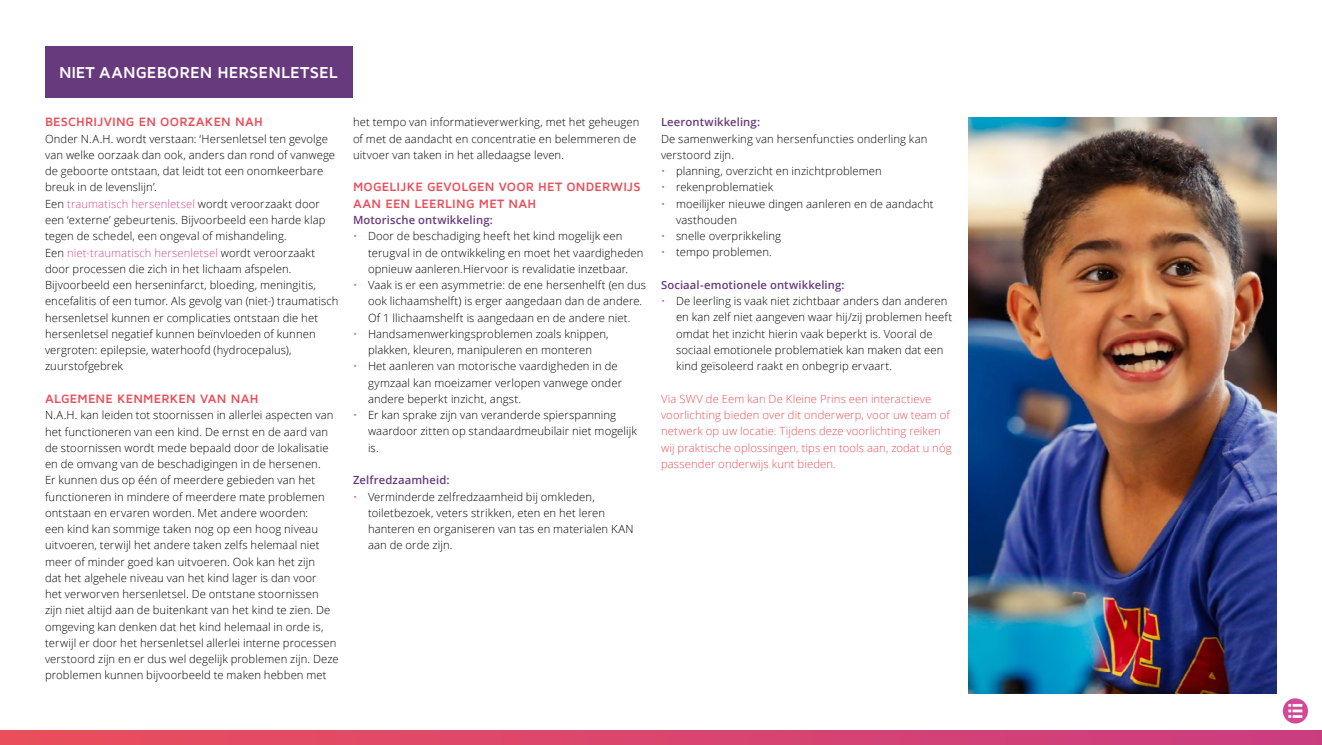
<style>
.page{position:relative;width:1322px;height:745px;background:#fff}
.page>*{position:absolute;margin:0;border:0;box-sizing:border-box;transform-origin:0 0}
.t1{font:700 16.25px "Maven Pro";letter-spacing:.005em;color:#fff}
.t2{font:700 12.5px/16.2px "Maven Pro";letter-spacing:.015em;color:#ea4e5a}
.t3{font:300 11.25px/16.2px "Open Sans";letter-spacing:.01em;color:#000}
.t4{font:300 11.25px/16.2px "Open Sans";letter-spacing:.01em;color:#ea4e5a}
.t5{font:600 11.25px "Open Sans";letter-spacing:.01em;color:#673a7d}
.s1{color:#d24a95}
</style>
<div class="page">
<svg style="left:0;top:730px;width:1322px;height:14px;background:#d9456d"></svg>
<svg style="left:1283px;top:698px;width:25px;height:25px"></svg>
<div style="left:45px;top:46px;width:307px;height:52px;background:#673a7d"></div>
<img style="left:969px;top:117px;width:308px;height:576px">
<h1 class="t1" style="left:59px;top:63px;width:280px">NIET AANGEBOREN HERSENLETSEL</h1>
<p class="t2" style="left:45px;top:114px;width:219px">BESCHRIJVING EN OORZAKEN NAH</p>
<p class="t3" style="left:45px;top:130px;width:295px">Onder N.A.H. wordt verstaan: ‘Hersenletsel ten gevolge van welke oorzaak dan ook, anders dan rond of vanwege de geboorte ontstaan, dat leidt tot een onomkeerbare breuk in de levenslijn’.<br>Een <span class="s1">traumatisch hersenletsel</span> wordt veroorzaakt door een ‘externe’ gebeurtenis. Bijvoorbeeld een harde klap tegen de schedel, een ongeval of mishandeling.<br>Een <span class="s1">niet-traumatisch hersenletsel</span> wordt veroorzaakt door processen die zich in het lichaam afspelen.<br>Bijvoorbeeld een herseninfarct, bloeding, meningitis, encefalitis of een tumor. Als gevolg van (niet-) traumatisch hersenletsel kunnen er complicaties ontstaan die het hersenletsel negatief kunnen beïnvloeden of kunnen vergroten: epilepsie, waterhoofd (hydrocepalus), zuurstofgebrek</p>
<p class="t2" style="left:45px;top:390px;width:215px">ALGEMENE KENMERKEN VAN NAH</p>
<p class="t3" style="left:45px;top:406px;width:295px">N.A.H. kan leiden tot stoornissen in allerlei aspecten van het functioneren van een kind. De ernst en de aard van de stoornissen wordt mede bepaald door de lokalisatie en de omvang van de beschadigingen in de hersenen.<br>Er kunnen dus op één of meerdere gebieden van het functioneren in mindere of meerdere mate problemen ontstaan en ervaren worden. Met andere woorden:<br>een kind kan sommige taken nog op een hoog niveau uitvoeren, terwijl het andere taken zelfs helemaal niet meer of minder goed kan uitvoeren. Ook kan het zijn<br>dat het algehele niveau van het kind lager is dan voor<br>het verworven hersenletsel. De ontstane stoornissen zijn niet altijd aan de buitenkant van het kind te zien. De omgeving kan denken dat het kind helemaal in orde is, terwijl er door het hersenletsel allerlei interne processen verstoord zijn en er dus wel degelijk problemen zijn. Deze problemen kunnen bijvoorbeeld te maken hebben met</p>
<p class="t3" style="left:353px;top:114px;width:288px">het tempo van informatieverwerking, met het geheugen of met de aandacht en concentratie en belemmeren de uitvoer van taken in het alledaagse leven.</p>
<p class="t2" style="left:353px;top:179px;width:289px">MOGELIJKE GEVOLGEN VOOR HET ONDERWIJS<br>AAN EEN LEERLING MET NAH</p>
<p class="t5" style="left:353px;top:212px;width:141px">Motorische ontwikkeling:</p>
<p class="t3" style="left:368px;top:227px;width:277px;text-indent:-15px"><span class="s1">•</span> Door de beschadiging heeft het kind mogelijk een terugval in de ontwikkeling en moet het vaardigheden opnieuw aanleren.Hiervoor is revalidatie inzetbaar.</p>
<p class="t3" style="left:368px;top:276px;width:279px;text-indent:-15px"><span class="s1">•</span> Vaak is er een asymmetrie: de ene hersenhelft (en dus ook lichaamshelft) is erger aangedaan dan de andere.<br>Of 1 llichaamshelft is aangedaan en de andere niet.</p>
<p class="t3" style="left:353px;top:325px;width:257px;text-align:center"><span class="s1">•</span> Handsamenwerkingsproblemen zoals knippen, plakken, kleuren, manipuleren en monteren</p>
<p class="t3" style="left:368px;top:357px;width:255px;text-indent:-15px"><span class="s1">•</span> Het aanleren van motorische vaardigheden in de gymzaal kan moeizamer verlopen vanwege onder andere beperkt inzicht, angst.</p>
<p class="t3" style="left:368px;top:406px;width:270px;text-indent:-15px"><span class="s1">•</span> Er kan sprake zijn van veranderde spierspanning waardoor zitten op standaardmeubilair niet mogelijk is.</p>
<p class="t5" style="left:353px;top:472px;width:98px">Zelfredzaamheid:</p>
<p class="t3" style="left:368px;top:487px;width:267px;text-indent:-15px"><span class="s1">•</span> Verminderde zelfredzaamheid bij omkleden, toiletbezoek, veters strikken, eten en het leren hanteren en organiseren van tas en materialen KAN aan de orde zijn.</p>
<p class="t5" style="left:661px;top:114px;width:101px">Leerontwikkeling:</p>
<p class="t3" style="left:661px;top:130px;width:268px">De samenwerking van hersenfuncties onderling kan verstoord zijn.</p>
<p class="t3" style="left:661px;top:162px;width:222px"><span class="s1">•</span> planning, overzicht en inzichtproblemen</p>
<p class="t3" style="left:661px;top:179px;width:114px"><span class="s1">•</span> rekenproblematiek</p>
<p class="t3" style="left:676px;top:195px;width:259px;text-indent:-15px"><span class="s1">•</span> moeilijker nieuwe dingen aanleren en de aandacht vasthouden</p>
<p class="t3" style="left:661px;top:227px;width:121px"><span class="s1">•</span> snelle overprikkeling</p>
<p class="t3" style="left:661px;top:244px;width:112px"><span class="s1">•</span> tempo problemen.</p>
<p class="t5" style="left:661px;top:277px;width:185px">Sociaal-emotionele ontwikkeling:</p>
<p class="t3" style="left:676px;top:292px;width:278px;text-indent:-15px"><span class="s1">•</span> De leerling is vaak niet zichtbaar anders dan anderen en kan zelf niet aangeven waar hij/zij problemen heeft omdat het inzicht hierin vaak beperkt is. Vooral de sociaal emotionele problematiek kan maken dat een kind geïsoleerd raakt en onbegrip ervaart.</p>
<p class="t4" style="left:661px;top:390px;width:292px">Via SWV de Eem kan De Kleine Prins een interactieve voorlichting bieden over dit onderwerp, voor uw team of netwerk op uw locatie. Tijdens deze voorlichting reiken wij praktische oplossingen, tips en tools aan, zodat u nóg passender onderwijs kunt bieden.</p>
</div>
